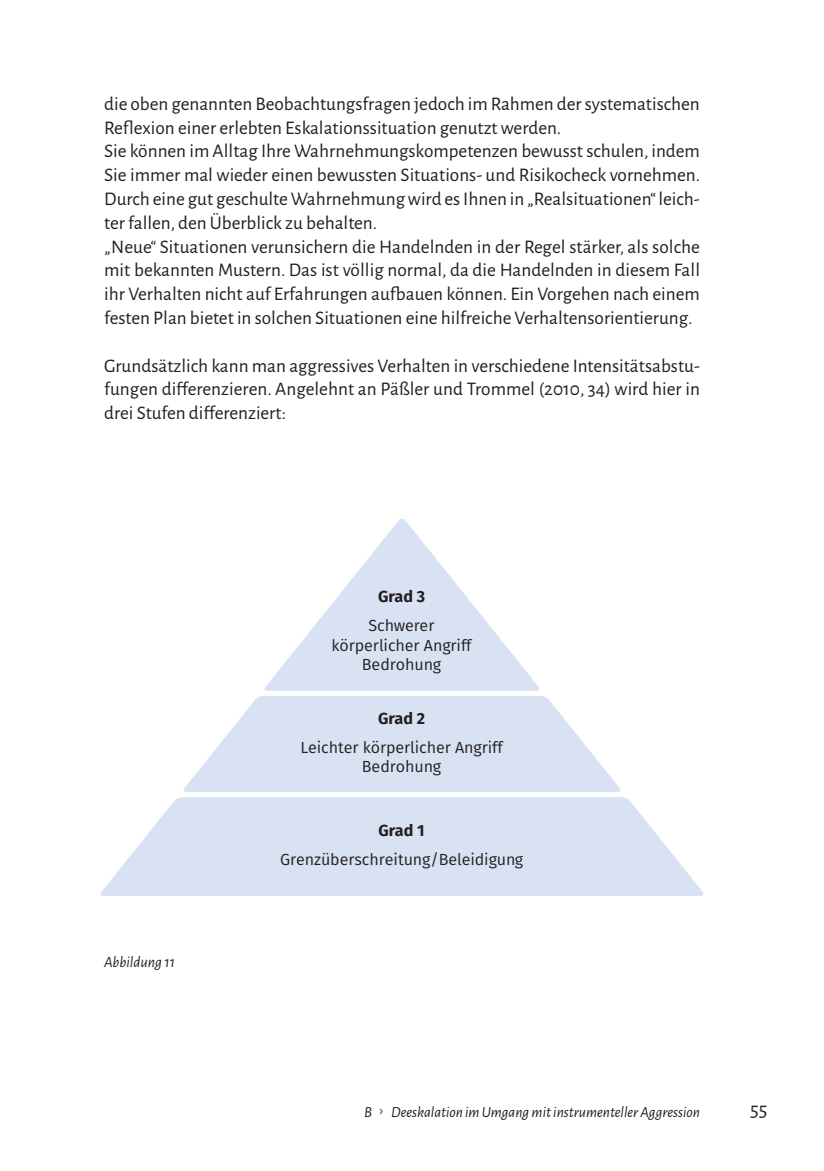
<style>
.page{position:relative;width:824px;height:1171px;background:#fff}
.page>*{position:absolute;margin:0;border:0;box-sizing:border-box;transform-origin:0 0}
.t1{font:20.65px "Alegreya Sans";color:#231f20}
.t2{font:19.25px/23.8px "Alegreya Sans";color:#231f20}
.t3{font:16.1px/19.2px "Fira Sans";letter-spacing:-.005em;color:#231f20;text-align:center}
.t4{font:700 16.1px "Fira Sans";color:#231f20}
.t5{font:italic 15.75px "Alegreya Sans";color:#231f20}
.t6{font:italic 15.4px "Alegreya Sans";color:#231f20}
.s1{font-weight:800;font-style:normal;color:#808285}
</style>
<div class="page">
<svg style="left:183px;top:696px;width:438px;height:96px;fill:#d9e2f2"></svg>
<svg style="left:100px;top:797px;width:603px;height:99px;background:#dde5f3"></svg>
<svg style="left:264px;top:518px;width:276px;height:173px;fill:#d9e2f2"></svg>
<p class="t2" style="left:104px;top:91px;width:597px">die oben genannten Beobachtungsfragen jedoch im Rahmen der systematischen Reflexion einer erlebten Eskalationssituation genutzt werden.<br>Sie können im Alltag Ihre Wahrnehmungskompetenzen bewusst schulen, indem Sie immer mal wieder einen bewussten Situations- und Risikocheck vornehmen.<br>Durch eine gut geschulte Wahrnehmung wird es Ihnen in „Realsituationen“ leich&shy;ter fallen, den Überblick zu behalten.<br>„Neue“ Situationen verunsichern die Handelnden in der Regel stärker, als solche mit bekannten Mustern. Das ist völlig normal, da die Handelnden in diesem Fall ihr Verhalten nicht auf Erfahrungen aufbauen können. Ein Vorgehen nach einem festen Plan bietet in solchen Situationen eine hilfreiche Verhaltensorientierung.</p>
<p class="t2" style="left:104px;top:352px;width:597px;text-align:justify">Grundsätzlich kann man aggressives Verhalten in verschiedene Intensitätsabstu&shy;fungen differenzieren. Angelehnt an Päßler und Trommel (2010, 34) wird hier in drei Stufen differenziert:</p>
<p class="t4" style="left:378px;top:583px;width:49px">Grad 3</p>
<p class="t3" style="left:331px;top:616px;width:141px">Schwerer körperlicher Angriff<br>Bedrohung</p>
<p class="t4" style="left:378px;top:705px;width:49px">Grad 2</p>
<p class="t3" style="left:300px;top:737px;width:204px">Leichter körperlicher Angriff<br>Bedrohung</p>
<p class="t5" style="left:104px;top:951px;width:72px">Abbildung 11</p>
<p class="t4" style="left:378px;top:817px;width:48px">Grad 1</p>
<p class="t3" style="left:280px;top:849px;width:244px">Grenzüberschreitung/Beleidigung</p>
<p class="t6" style="left:364px;top:1101px;width:337px">B <span class="s1">›</span> Deeskalation im Umgang mit instrumenteller Aggression</p>
<p class="t1" style="left:750px;top:1096px;width:19px">55</p>
</div>
